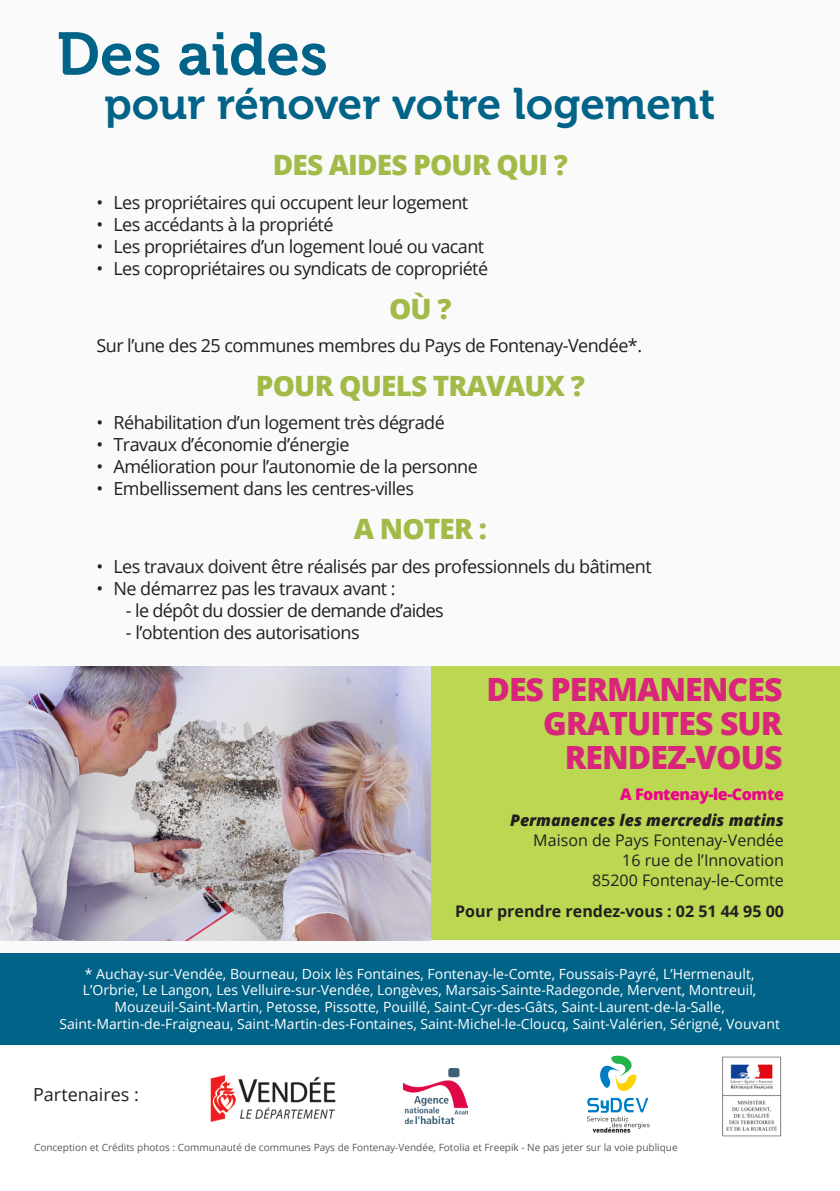
<style>
.page{position:relative;width:840px;height:1191px;background:#fff}
.page>*{position:absolute;margin:0;border:0;box-sizing:border-box;transform-origin:0 0}
.ACCROCHE-flyer_VERSO{font:60px "Museo 700";color:#006387}
.ACCROCHE-flyer_VERSO-2{font:44px "Museo 700";color:#006387}
.TITRE_RUBRIQUE__choi{font:800 32px/34px "Open Sans";letter-spacing:-.03em;color:#d9257b;text-align:right}
.TEXTE_COURANT{font:800 28px "Open Sans";letter-spacing:-.03em;color:#a2bb48}
.TEXTE_COURANT-2{font:18px "Open Sans";letter-spacing:-.03em;color:#231f20}
.TEXTE_COURANT-3{font:18px "Open Sans";color:#231f20}
.TEXTE_COURANT-4{font:16px "Open Sans";color:#231f20}
.TEXTE_COURANT-5{font:700 16px "Open Sans";color:#231f20}
.TEXTE_COURANT-6{font:italic 800 16px "Open Sans";color:#231f20}
.TEXTE_COURANT-7{font:800 16px "Open Sans";letter-spacing:-.03em;color:#ed028c}
.SOUS-TITRE{font:14px "Open Sans";color:#fff}
.SOUS-TITRE-2{font:10px "Open Sans";color:#57585a}
</style>
<div class="page">
<div style="left:0;top:0;width:839px;height:994px;background:#fafafa"></div>
<div style="left:430px;top:667px;width:409px;height:273px;background:#bcd752"></div>
<img style="left:722px;top:1056px;width:60px;height:81px">
<img style="left:210px;top:1075px;width:126px;height:47px">
<img style="left:403px;top:1068px;width:64px;height:55px">
<div style="left:0;top:952px;width:839px;height:92px;background:#006387"></div>
<img style="left:0;top:667px;width:430px;height:273px">
<svg style="left:600px;top:1055px;width:36px;height:36px"></svg>
<svg style="left:586px;top:1097px;width:63px;height:35px"></svg>
<p class="ACCROCHE-flyer_VERSO" style="left:57px;top:21px;width:272px">Des aides</p>
<p class="ACCROCHE-flyer_VERSO-2" style="left:104px;top:79px;width:612px">pour rénover votre logement</p>
<p class="TEXTE_COURANT" style="left:272px;top:144px;width:296px">DES AIDES POUR QUI ?</p>
<p class="TEXTE_COURANT-2" style="left:96px;top:190px;width:373px">• Les propriétaires qui occupent leur logement</p>
<p class="TEXTE_COURANT-2" style="left:96px;top:212px;width:238px">• Les accédants à la propriété</p>
<p class="TEXTE_COURANT-2" style="left:96px;top:234px;width:389px">• Les propriétaires d’un logement loué ou vacant</p>
<p class="TEXTE_COURANT-2" style="left:96px;top:256px;width:393px">• Les copropriétaires ou syndicats de copropriété</p>
<p class="TEXTE_COURANT" style="left:389px;top:287px;width:64px">OÙ ?</p>
<p class="TEXTE_COURANT-2" style="left:96px;top:333px;width:547px">Sur l’une des 25 communes membres du Pays de Fontenay-Vendée*.</p>
<p class="TEXTE_COURANT" style="left:256px;top:364px;width:330px">POUR QUELS TRAVAUX ?</p>
<p class="TEXTE_COURANT-2" style="left:96px;top:410px;width:349px">• Réhabilitation d’un logement très dégradé</p>
<p class="TEXTE_COURANT-2" style="left:96px;top:432px;width:254px">• Travaux d’économie d’énergie</p>
<p class="TEXTE_COURANT-2" style="left:96px;top:454px;width:382px">• Amélioration pour l’autonomie de la personne</p>
<p class="TEXTE_COURANT-2" style="left:96px;top:476px;width:319px">• Embellissement dans les centres-villes</p>
<p class="TEXTE_COURANT" style="left:353px;top:508px;width:134px">A NOTER :</p>
<p class="TEXTE_COURANT-2" style="left:96px;top:554px;width:556px">• Les travaux doivent être réalisés par des professionnels du bâtiment</p>
<p class="TEXTE_COURANT-2" style="left:96px;top:576px;width:300px">• Ne démarrez pas les travaux avant :</p>
<p class="TEXTE_COURANT-2" style="left:126px;top:598px;width:319px">- le dépôt du dossier de demande d’aides</p>
<p class="TEXTE_COURANT-2" style="left:126px;top:620px;width:235px">- l’obtention des autorisations</p>
<p class="TITRE_RUBRIQUE__choi" style="left:486px;top:670px;width:297px">DES PERMANENCES<br>GRATUITES SUR<br>RENDEZ-VOUS</p>
<p class="TEXTE_COURANT-7" style="left:620px;top:782px;width:165px">A Fontenay-le-Comte</p>
<p class="TEXTE_COURANT-6" style="left:509px;top:807px;width:275px">Permanences les mercredis matins</p>
<p class="TEXTE_COURANT-4" style="left:533px;top:829px;width:252px">Maison de Pays Fontenay-Vendée</p>
<p class="TEXTE_COURANT-4" style="left:622px;top:849px;width:163px">16 rue de l’Innovation</p>
<p class="TEXTE_COURANT-4" style="left:591px;top:869px;width:193px">85200 Fontenay-le-Comte</p>
<p class="TEXTE_COURANT-5" style="left:455px;top:900px;width:330px">Pour prendre rendez-vous : 02 51 44 95 00</p>
<p class="SOUS-TITRE" style="left:85px;top:964px;width:670px">* Auchay-sur-Vendée, Bourneau, Doix lès Fontaines, Fontenay-le-Comte, Foussais-Payré, L’Hermenault,</p>
<p class="SOUS-TITRE" style="left:83px;top:980px;width:674px">L’Orbrie, Le Langon, Les Velluire-sur-Vendée, Longèves, Marsais-Sainte-Radegonde, Mervent, Montreuil,</p>
<p class="SOUS-TITRE" style="left:114px;top:997px;width:611px">Mouzeuil-Saint-Martin, Petosse, Pissotte, Pouillé, Saint-Cyr-des-Gâts, Saint-Laurent-de-la-Salle,</p>
<p class="SOUS-TITRE" style="left:59px;top:1014px;width:721px">Saint-Martin-de-Fraigneau, Saint-Martin-des-Fontaines, Saint-Michel-le-Cloucq, Saint-Valérien, Sérigné, Vouvant</p>
<p class="TEXTE_COURANT-3" style="left:33px;top:1081px;width:107px">Partenaires :</p>
<p class="SOUS-TITRE-2" style="left:34px;top:1140px;width:644px">Conception et Crédits photos : Communauté de communes Pays de Fontenay-Vendée, Fotolia et Freepik - Ne pas jeter sur la voie publique</p>
</div>
